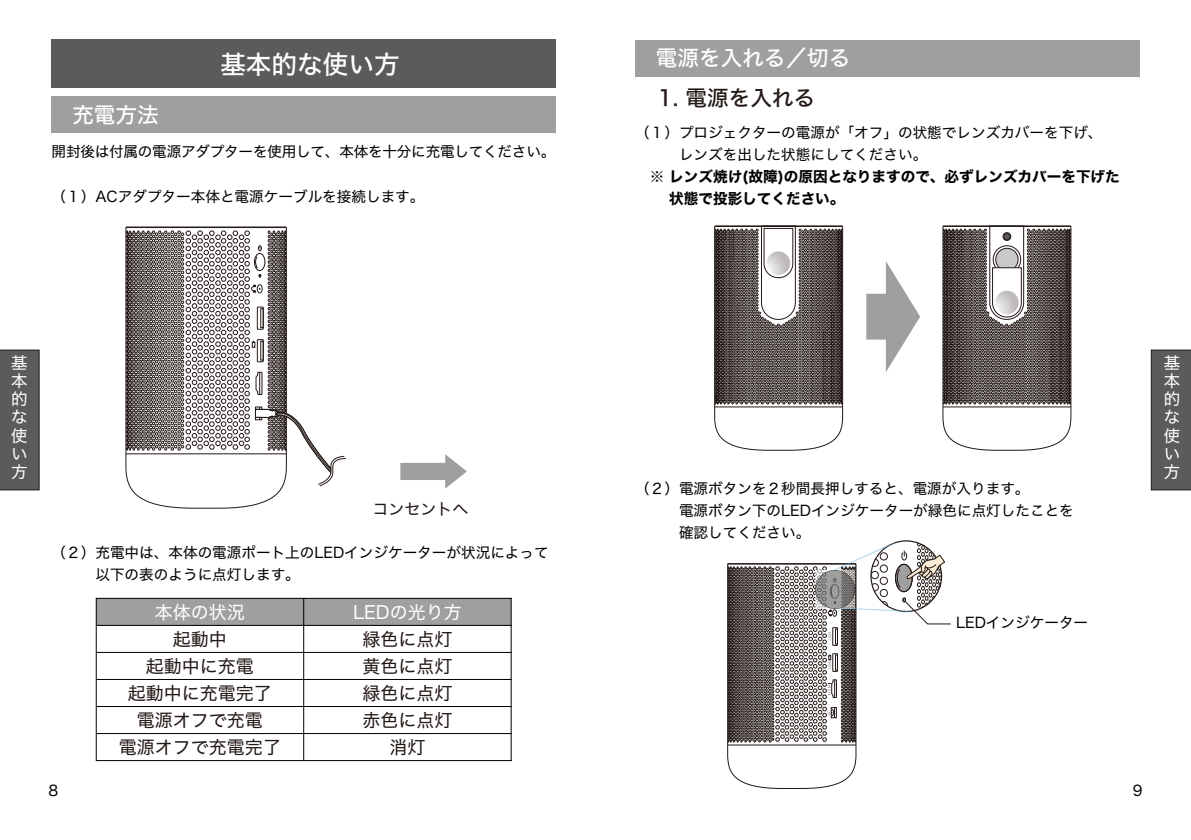
<style>
.page{position:relative;width:1191px;height:840px;background:#fff}
.page>*{position:absolute;margin:0;border:0;box-sizing:border-box;transform-origin:0 0}
.t1{font:25.6px "Hiragino Sans W5";color:#fff}
.t2{font:21.6px "Hiragino Sans W5";color:#fff}
.t3{font:21.6px "Hiragino Sans W5";color:#231916}
.t4{font:18px "Hiragino Sans W4";color:#231916}
.t5{font:18px "Hiragino Sans W4";color:#fff}
.t6{font:16.4px/18px "Hiragino Sans W4";color:#fff;text-align:justify}
.t7{font:16px "Hiragino Sans W4";color:#231916}
.t8{font:14.6px/22.2px "Hiragino Sans W4";color:#000}
.t9{font:14.6px/22.2px "Hiragino Sans W7";color:#000}
.s1{font-family:"Hiragino Sans W4"}
</style>
<div class="page">
<div style="left:52px;top:96px;width:504px;height:37px;background:#9f9fa0"></div>
<div style="left:52px;top:40px;width:503px;height:48px;background:#5c5b5b"></div>
<div style="left:96px;top:598px;width:415px;height:27px;background:#9f9fa0"></div>
<hr style="left:96px;top:597px;width:1px;height:163px;background:#000">
<hr style="left:510px;top:597px;width:1px;height:163px;background:#000">
<hr style="left:303px;top:598px;width:1px;height:162px;background:#000">
<hr style="left:96px;top:597px;width:415px;height:1px;background:#000">
<hr style="left:96px;top:624px;width:415px;height:1px;background:#000">
<hr style="left:96px;top:651px;width:415px;height:1px;background:#000">
<hr style="left:96px;top:678px;width:415px;height:1px;background:#000">
<hr style="left:96px;top:705px;width:415px;height:1px;background:#000">
<hr style="left:96px;top:732px;width:415px;height:1px;background:#000">
<hr style="left:96px;top:759px;width:415px;height:1px;background:#000">
<svg style="left:400px;top:454px;width:67px;height:34px"></svg>
<div style="left:0;top:349px;width:39px;height:141px;background:#5c5b5b"></div>
<div style="left:1151px;top:349px;width:40px;height:141px;background:#5c5b5b"></div>
<div style="left:635px;top:40px;width:504px;height:37px;background:#9f9fa0"></div>
<svg style="left:125px;top:227px;width:162px;height:281px"></svg>
<hr style="left:126px;top:226px;width:160px;height:1px;background:#231916">
<svg style="left:126px;top:230px;width:220px;height:276px"></svg>
<svg style="left:727px;top:540px;width:224px;height:248px"></svg>
<svg style="left:714px;top:225px;width:129px;height:225px"></svg>
<svg style="left:766px;top:251px;width:24px;height:24px"></svg>
<svg style="left:942px;top:225px;width:129px;height:225px"></svg>
<svg style="left:995px;top:290px;width:23px;height:24px"></svg>
<svg style="left:866px;top:261px;width:54px;height:111px"></svg>
<h2 class="t2" style="left:72px;top:103px;width:88px">充電方法</h2>
<h1 class="t1" style="left:220px;top:51px;width:181px">基本的な使い方</h1>
<p class="t8" style="left:52px;top:140px;width:505px">開封後は付属の電源アダプターを使用して、本体を十分に充電してください。</p>
<p class="t8" style="left:52px;top:185px;width:374px">（１）ACアダプター本体と電源ケーブルを接続します。</p>
<h2 class="t2" style="left:656px;top:47px;width:196px">電源を入れる／切る</h2>
<h2 class="t3" style="left:658px;top:87px;width:159px">1. 電源を入れる</h2>
<p class="t8" style="left:679px;top:121px;width:425px;text-indent:-44px">（１）プロジェクターの電源が「オフ」の状態でレンズカバーを下げ、レンズを出した状態にしてください。</p>
<p class="t9" style="left:669px;top:165px;width:452px;text-indent:-19px"><span class="s1">※</span> レンズ焼け(故障)の原因となりますので、必ずレンズカバーを下げた状態で投影してください。</p>
<p class="t6" style="left:11px;top:353px;width:18px">基本的な使い方</p>
<p class="t6" style="left:1163px;top:353px;width:18px">基本的な使い方</p>
<p class="t8" style="left:679px;top:477px;width:396px;text-indent:-44px">（２）電源ボタンを２秒間長押しすると、電源が入ります。<br>電源ボタン下のLEDインジケーターが緑色に点灯したことを確認してください。</p>
<p class="t7" style="left:372px;top:501px;width:97px">コンセントへ</p>
<p class="t8" style="left:95px;top:541px;width:455px;text-indent:-44px">（２）充電中は、本体の電源ポート上のLEDインジケーターが状況によって以下の表のように点灯します。</p>
<p class="t5" style="left:155px;top:602px;width:91px">本体の状況</p>
<p class="t5" style="left:353px;top:602px;width:110px">LEDの光り方</p>
<p class="t4" style="left:173px;top:629px;width:55px">起動中</p>
<p class="t4" style="left:362px;top:629px;width:91px">緑色に点灯</p>
<p class="t4" style="left:146px;top:656px;width:109px">起動中に充電</p>
<p class="t4" style="left:362px;top:656px;width:91px">黄色に点灯</p>
<p class="t4" style="left:128px;top:683px;width:146px">起動中に充電完了</p>
<p class="t4" style="left:362px;top:683px;width:91px">緑色に点灯</p>
<p class="t4" style="left:137px;top:710px;width:128px">電源オフで充電</p>
<p class="t4" style="left:362px;top:710px;width:91px">赤色に点灯</p>
<p class="t4" style="left:119px;top:737px;width:164px">電源オフで充電完了</p>
<p class="t4" style="left:389px;top:737px;width:37px">消灯</p>
<p class="t8" style="left:48px;top:779px;width:11px">8</p>
<p class="t8" style="left:956px;top:611px;width:133px">LEDインジケーター</p>
<p class="t8" style="left:1132px;top:779px;width:11px">9</p>
</div>
